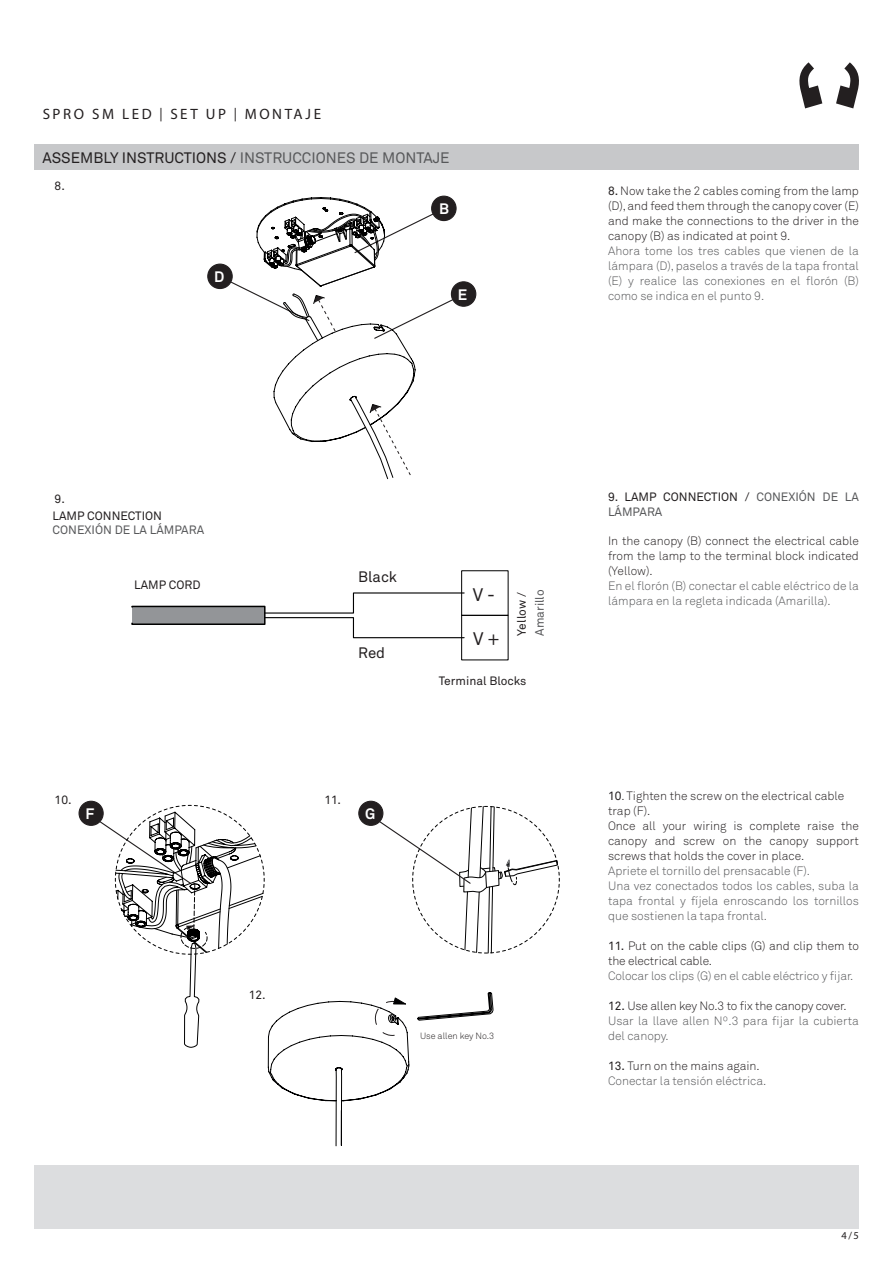
<style>
.page{position:relative;width:893px;height:1263px;background:#fff}
.page>*{position:absolute;margin:0;border:0;box-sizing:border-box;transform-origin:0 0}
.t1{font:18px "Akkurat";color:#231f20}
.t2{font:15px "Akkurat";color:#57585a}
.t3{font:15px "Myriad Pro";letter-spacing:.17em;color:#231f20}
.t4{font:15px "Akkurat";color:#231f20}
.t5{font:700 15px "Akkurat";color:#fff}
.t6{font:300 12px/15px "Akkurat";color:#231f20;text-align:justify}
.t7{font:300 12px/15px "Akkurat";color:#57585a;text-align:justify}
.t8{font:12px/14.4px "Akkurat";color:#57585a}
.t9{font:12px "Akkurat";color:#231f20}
.t10{font:10.5px "Myriad Pro";color:#231f20}
.t11{font:300 9px "Akkurat";color:#231f20}
.s1{font-size:13.5px}
.s2{color:#231f20}
.s3{font-weight:400}
</style>
<div class="page">
<div style="left:34px;top:145px;width:825px;height:25px;background:#c7c8ca"></div>
<div style="left:34px;top:1165px;width:825px;height:64px;background:#dcdddf"></div>
<svg style="left:799px;top:62px;width:23px;height:46px"></svg>
<svg style="left:836px;top:62px;width:23px;height:46px"></svg>
<div style="left:461px;top:615px;width:47px;height:45px;border:1px solid #000"></div>
<svg style="left:131px;top:592px;width:334px;height:47px"></svg>
<div style="left:359px;top:801px;width:24px;height:24px;background:#231f20;border-radius:50%"></div>
<div style="left:358px;top:801px;width:25px;height:25px;border:1px solid #231f20;border-radius:50%"></div>
<div style="left:79px;top:801px;width:24px;height:24px;background:#231f20;border-radius:50%"></div>
<div style="left:79px;top:801px;width:25px;height:25px;border:1px solid #231f20;border-radius:50%"></div>
<div style="left:432px;top:196px;width:24px;height:25px;background:#231f20;border-radius:50%"></div>
<div style="left:431px;top:196px;width:26px;height:25px;border:1px solid #231f20;border-radius:50%"></div>
<div style="left:451px;top:282px;width:25px;height:24px;background:#231f20;border-radius:50%"></div>
<div style="left:451px;top:281px;width:25px;height:26px;border:1px solid #231f20;border-radius:50%"></div>
<div style="left:208px;top:264px;width:24px;height:24px;background:#231f20;border-radius:50%"></div>
<div style="left:207px;top:264px;width:26px;height:25px;border:1px solid #231f20;border-radius:50%"></div>
<svg style="left:98px;top:805px;width:462px;height:341px"></svg>
<svg style="left:230px;top:197px;width:224px;height:282px"></svg>
<p class="t3" style="left:43px;top:104px;width:280px">SPRO SM LED <span class="s1">|</span> SET UP <span class="s1">|</span> MONTAJE</p>
<p class="t2" style="left:43px;top:148px;width:408px"><span class="s2">ASSEMBLY INSTRUCTIONS /</span> INSTRUCCIONES DE MONTAJE</p>
<p class="t9" style="left:55px;top:179px;width:12px">8.</p>
<p class="t5" style="left:439px;top:200px;width:11px">B</p>
<p class="t5" style="left:214px;top:268px;width:12px">D</p>
<p class="t5" style="left:458px;top:285px;width:11px">E</p>
<p class="t6" style="left:608px;top:183px;width:252px"><span class="s3">8.</span> Now take the 2 cables coming from the lamp (D), and feed them through the canopy cover (E) and make the connections to the driver in the canopy (B) as indicated at point 9.</p>
<p class="t7" style="left:608px;top:243px;width:252px">Ahora tome los tres cables que vienen de la lámpara (D), paselos a través de la tapa frontal (E) y realice las conexiones en el florón (B) como se indica en el punto 9.</p>
<p class="t9" style="left:55px;top:491px;width:12px">9.</p>
<p class="t9" style="left:53px;top:508px;width:111px">LAMP CONNECTION</p>
<p class="t8" style="left:53px;top:522px;width:153px">CONEXIÓN DE LA LÁMPARA</p>
<p class="t9" style="left:134px;top:578px;width:68px">LAMP CORD</p>
<p class="t4" style="left:358px;top:568px;width:40px">Black</p>
<p class="t4" style="left:358px;top:643px;width:28px">Red</p>
<p class="t1" style="left:473px;top:583px;width:24px">V -</p>
<p class="t1" style="left:473px;top:627px;width:28px">V +</p>
<p class="t9" style="left:514px;top:636px;width:45px;rotate:-90deg">Yellow /</p>
<p class="t8" style="left:532px;top:636px;width:48px;rotate:-90deg">Amarillo</p>
<p class="t9" style="left:439px;top:673px;width:89px">Terminal Blocks</p>
<p class="t9" style="left:55px;top:792px;width:19px">10.</p>
<p class="t9" style="left:324px;top:792px;width:18px">11.</p>
<p class="t5" style="left:86px;top:804px;width:10px">F</p>
<p class="t5" style="left:365px;top:804px;width:12px">G</p>
<p class="t9" style="left:249px;top:987px;width:19px">12.</p>
<p class="t11" style="left:420px;top:1030px;width:76px">Use allen key No.3</p>
<p class="t8" style="left:608px;top:490px;width:252px"><span class="s2">9. LAMP CONNECTION /</span> CONEXIÓN DE LA<br>LÁMPARA</p>
<p class="t6" style="left:608px;top:533px;width:252px">In the canopy (B) connect the electrical cable from the lamp to the terminal block indicated (Yellow).</p>
<p class="t7" style="left:608px;top:578px;width:252px">En el florón (B) conectar el cable eléctrico de la lámpara en la regleta indicada (Amarilla).</p>
<p class="t6" style="left:608px;top:788px;width:238px"><span class="s3">10</span>. Tighten the screw on the electrical cable</p>
<p class="t6" style="left:608px;top:803px;width:44px">trap (F).</p>
<p class="t6" style="left:608px;top:818px;width:252px">Once all your wiring is complete raise the canopy and screw on the canopy support screws that holds the cover in place.</p>
<p class="t7" style="left:608px;top:863px;width:203px">Apriete el tornillo del prensacable (F).</p>
<p class="t7" style="left:608px;top:878px;width:252px">Una vez conectados todos los cables, suba la tapa frontal y fíjela enroscando los tornillos que sostienen la tapa frontal.</p>
<p class="t6" style="left:608px;top:938px;width:252px"><span class="s3">11.</span> Put on the cable clips (G) and clip them to the electrical cable.</p>
<p class="t7" style="left:608px;top:968px;width:247px">Colocar los clips (G) en el cable eléctrico y fijar.</p>
<p class="t6" style="left:608px;top:998px;width:240px"><span class="s3">12.</span> Use allen key No.3 to fix the canopy cover.</p>
<p class="t7" style="left:608px;top:1013px;width:252px">Usar la llave allen Nº.3 para fijar la cubierta del canopy.</p>
<p class="t6" style="left:608px;top:1058px;width:153px"><span class="s3">13.</span> Turn on the mains again.</p>
<p class="t7" style="left:608px;top:1073px;width:160px">Conectar la tensión eléctrica.</p>
<p class="t10" style="left:841px;top:1229px;width:19px">4/5</p>
</div>
